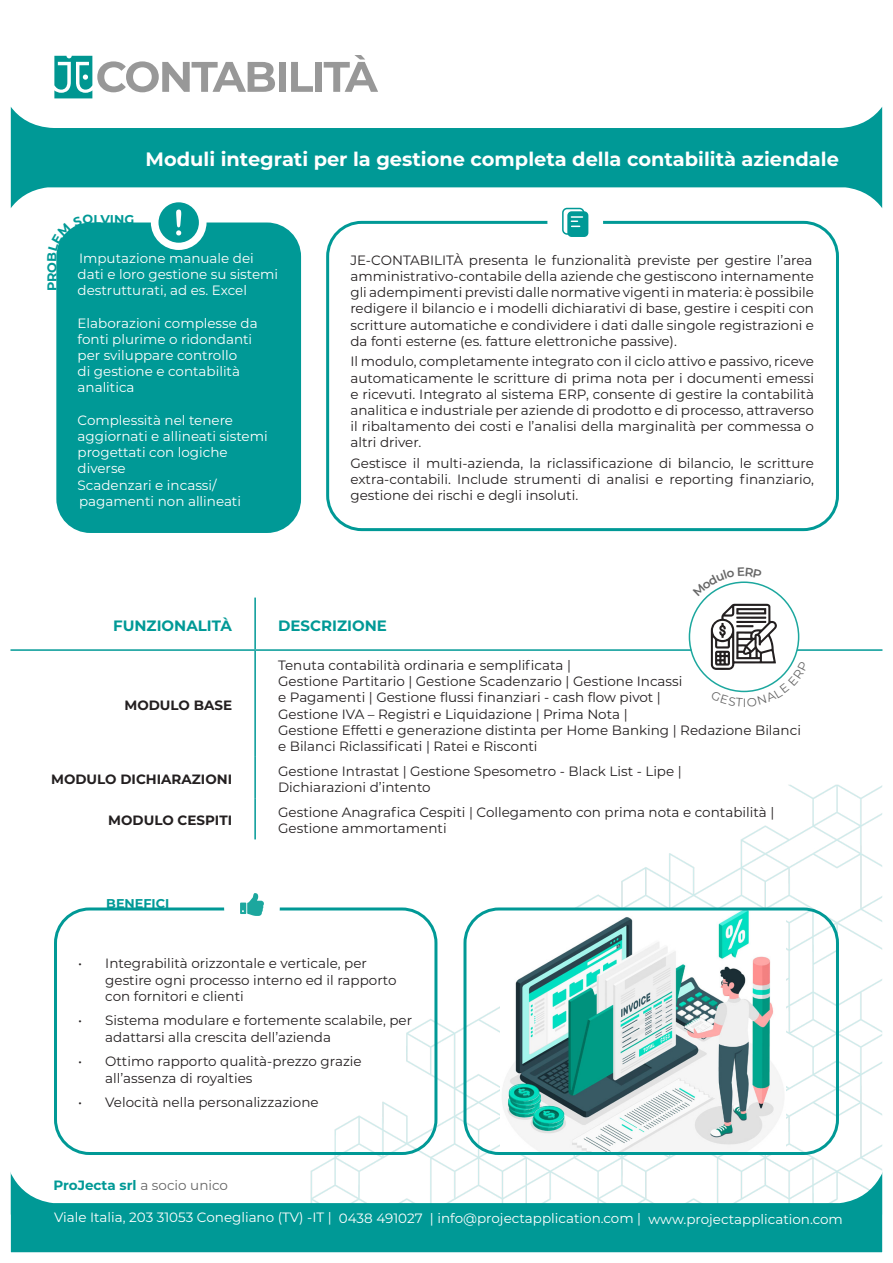
<style>
.page{position:relative;width:893px;height:1263px;background:#fff}
.page>*{position:absolute;margin:0;border:0;box-sizing:border-box;transform-origin:0 0}
.t1{font:700 19.35px "Montserrat";color:#fff}
.t2{font:700 15px "Montserrat";color:#009996}
.t3{font:13.5px/16.2px "Montserrat";color:#231f20;text-align:justify}
.t4{font:13.5px/16.2px "Montserrat";color:#fff}
.t5{font:700 13.5px "Montserrat";color:#231f20}
.t6{font:700 13.5px "Montserrat";color:#009996}
.t7{font:700 12.75px "Montserrat";color:#009996}
.t8{font:12px "Montserrat";color:#666}
.s1{font-weight:400;color:#666}
</style>
<div class="page">
<img style="left:254px;top:784px;width:628px;height:373px">
<svg style="left:11px;top:1157px;width:871px;height:95px;fill:#009996"></svg>
<svg style="left:11px;top:107px;width:871px;height:101px;fill:#009996"></svg>
<div style="left:56px;top:222px;width:245px;height:311px;background:#009996;border-radius:34px"></div>
<div style="left:326px;top:221px;width:513px;height:310px;border:3px solid #009996;border-radius:34px"></div>
<div style="left:151px;top:195px;width:56px;height:55px;background:#fff;border-radius:50%"></div>
<div style="left:547px;top:195px;width:56px;height:55px;background:#fff;border-radius:50%"></div>
<div style="left:562px;top:208px;width:22px;height:27px;border:2px solid #009996;border-radius:4px"></div>
<div style="left:567px;top:211px;width:21px;height:26px;background:#009996;border-radius:4px"></div>
<svg style="left:571px;top:216px;width:11px;height:11px"></svg>
<hr style="left:254px;top:651px;width:2px;height:106px;background:#009996">
<hr style="left:254px;top:757px;width:2px;height:41px;background:#009996">
<hr style="left:254px;top:798px;width:2px;height:41px;background:#009996">
<hr style="left:254px;top:597px;width:2px;height:52px;background:#009996">
<hr style="left:0;top:649px;width:255px;height:2px;background:#009996">
<hr style="left:255px;top:649px;width:638px;height:2px;background:#009996">
<div style="left:54px;top:907px;width:383px;height:248px;border:3px solid #009996;border-radius:34px"></div>
<div style="left:224px;top:880px;width:56px;height:55px;background:#fff;border-radius:50%"></div>
<svg style="left:240px;top:893px;width:24px;height:23px"></svg>
<svg style="left:54px;top:56px;width:221px;height:42px"></svg>
<div style="left:279px;top:62px;width:7px;height:30px;background:#989898"></div>
<svg style="left:291px;top:62px;width:22px;height:30px"></svg>
<div style="left:315px;top:62px;width:7px;height:30px;background:#989898"></div>
<svg style="left:324px;top:56px;width:54px;height:36px"></svg>
<div style="left:690px;top:583px;width:108px;height:108px;background:#fff;border-radius:50%"></div>
<img style="left:500px;top:911px;width:286px;height:240px">
<div style="left:463px;top:907px;width:376px;height:248px;border:3px solid #009996;border-radius:34px"></div>
<div style="left:158px;top:202px;width:41px;height:41px;background:#009996;border-radius:50%"></div>
<svg style="left:176px;top:210px;width:5px;height:25px"></svg>
<svg style="left:56px;top:222px;width:37px;height:39px"></svg>
<svg style="left:710px;top:604px;width:98px;height:89px"></svg>
<svg style="left:706px;top:581px;width:56px;height:15px"></svg>
<p class="t7" style="left:43px;top:291px;width:31px;rotate:-90deg">PRO</p>
<p class="t1" style="left:146px;top:145px;width:695px">Moduli integrati per la gestione completa della contabilità aziendale</p>
<p class="t7" style="left:94px;top:210px;width:42px">LVING</p>
<p class="t4" style="left:78px;top:249px;width:202px">Imputazione manuale dei dati e loro gestione su sistemi destrutturati, ad es. Excel</p>
<p class="t4" style="left:78px;top:314px;width:182px">Elaborazioni complesse da fonti plurime o ridondanti per sviluppare controllo<br>di gestione e contabilità analitica</p>
<p class="t4" style="left:78px;top:411px;width:192px">Complessità nel tenere aggiornati e allineati sistemi progettati con logiche diverse</p>
<p class="t4" style="left:78px;top:476px;width:165px">Scadenzari e incassi/ pagamenti non allineati</p>
<p class="t3" style="left:350px;top:251px;width:465px">JE-CONTABILITÀ presenta le funzionalità previste per gestire l’area amministrativo-contabile della aziende che gestiscono internamente gli adempimenti previsti dalle normative vigenti in materia: è possibile redigere il bilancio e i modelli dichiarativi di base, gestire i cespiti con scritture automatiche e condividere i dati dalle singole registrazioni e da fonti esterne (es. fatture elettroniche passive).</p>
<p class="t3" style="left:350px;top:353px;width:465px">Il modulo, completamente integrato con il ciclo attivo e passivo, riceve automaticamente le scritture di prima nota per i documenti emessi e ricevuti. Integrato al sistema ERP, consente di gestire la contabilità analitica e industriale per aziende di prodotto e di processo, attraverso il ribaltamento dei costi e l’analisi della marginalità per commessa o altri driver.</p>
<p class="t3" style="left:350px;top:454px;width:465px">Gestisce il multi-azienda, la riclassificazione di bilancio, le scritture extra-contabili. Include strumenti di analisi e reporting finanziario, gestione dei rischi e degli insoluti.</p>
<p class="t2" style="left:113px;top:614px;width:120px">FUNZIONALITÀ</p>
<p class="t2" style="left:278px;top:614px;width:110px">DESCRIZIONE</p>
<p class="t5" style="left:124px;top:696px;width:109px">MODULO BASE</p>
<p class="t3" style="left:278px;top:656px;width:294px">Tenuta contabilità ordinaria e semplificata |</p>
<p class="t3" style="left:278px;top:673px;width:406px">Gestione Partitario | Gestione Scadenzario | Gestione Incassi</p>
<p class="t3" style="left:278px;top:689px;width:384px">e Pagamenti | Gestione flussi finanziari - cash flow pivot |</p>
<p class="t3" style="left:278px;top:705px;width:351px">Gestione IVA – Registri e Liquidazione | Prima Nota |</p>
<p class="t3" style="left:278px;top:721px;width:524px">Gestione Effetti e generazione distinta per Home Banking | Redazione Bilanci</p>
<p class="t3" style="left:278px;top:737px;width:261px">e Bilanci Riclassificati | Ratei e Risconti</p>
<p class="t8" style="left:743px;top:694px;width:5px">I</p>
<p class="t5" style="left:51px;top:769px;width:182px">MODULO DICHIARAZIONI</p>
<p class="t5" style="left:108px;top:811px;width:125px">MODULO CESPITI</p>
<p class="t7" style="left:106px;top:894px;width:65px">BENEFICI</p>
<p class="t3" style="left:278px;top:763px;width:405px">Gestione Intrastat | Gestione Spesometro - Black List - Lipe |</p>
<p class="t3" style="left:278px;top:779px;width:154px">Dichiarazioni d’intento</p>
<p class="t3" style="left:278px;top:804px;width:498px">Gestione Anagrafica Cespiti | Collegamento con prima nota e contabilità |</p>
<p class="t3" style="left:278px;top:820px;width:170px">Gestione ammortamenti</p>
<p class="t3" style="left:105px;top:955px;width:293px;text-align:left;text-indent:-27px">• Integrabilità orizzontale e verticale, per gestire ogni processo interno ed il rapporto con fornitori e clienti</p>
<p class="t3" style="left:105px;top:1012px;width:308px;text-indent:-27px">• Sistema modulare e fortemente scalabile, per adattarsi alla crescita dell’azienda</p>
<p class="t3" style="left:105px;top:1053px;width:258px;text-indent:-27px">• Ottimo rapporto qualità-prezzo grazie all’assenza di royalties</p>
<p class="t3" style="left:78px;top:1094px;width:242px">• Velocità nella personalizzazione</p>
<p class="t6" style="left:53px;top:1175px;width:176px">ProJecta srl <span class="s1">a socio unico</span></p>
<p class="t4" style="left:54px;top:1209px;width:790px">Viale Italia, 203 31053 Conegliano (TV) -IT | 0438 491027 | info@projectapplication.com | www.projectapplication.com</p>
</div>
